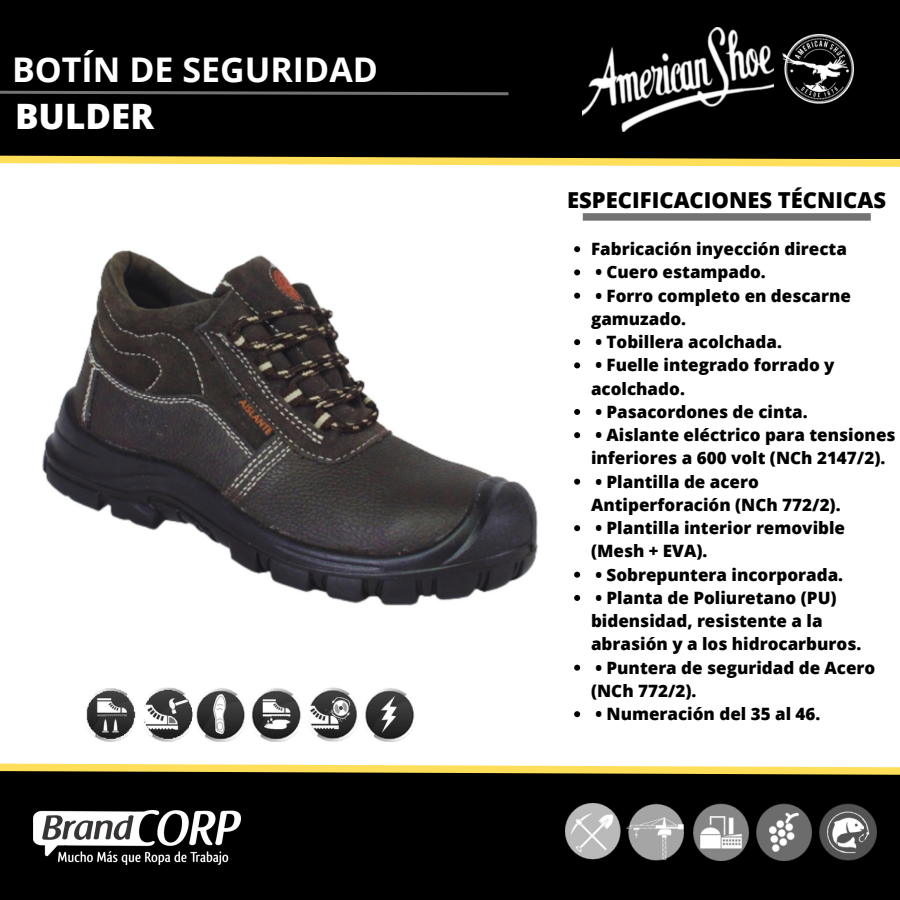
<style>
.page{position:relative;width:900px;height:900px;background:#000}
.page>*{position:absolute;margin:0;border:0;box-sizing:border-box;transform-origin:0 0}
.t1{font:800 35px "Open Sans";color:#fff}
.t2{font:700 34px "Open Sans";color:#fff}
.t3{font:800 22px "Open Sans";color:#000}
.t4{font:800 17px/23.2px "Open Sans";color:#000}
</style>
<div class="page">
<div style="left:0;top:161px;width:559px;height:608px;background:#fff"></div>
<div style="left:559px;top:159px;width:341px;height:610px;background:#fff"></div>
<svg style="left:574px;top:246px;width:6px;height:6px"></svg>
<svg style="left:574px;top:269px;width:6px;height:6px"></svg>
<svg style="left:574px;top:293px;width:6px;height:6px"></svg>
<svg style="left:574px;top:339px;width:6px;height:6px"></svg>
<svg style="left:574px;top:362px;width:6px;height:6px"></svg>
<svg style="left:574px;top:409px;width:6px;height:6px"></svg>
<svg style="left:574px;top:432px;width:6px;height:6px"></svg>
<svg style="left:574px;top:479px;width:6px;height:6px"></svg>
<svg style="left:574px;top:525px;width:6px;height:6px"></svg>
<svg style="left:574px;top:572px;width:6px;height:6px"></svg>
<svg style="left:574px;top:595px;width:6px;height:6px"></svg>
<svg style="left:574px;top:665px;width:6px;height:6px"></svg>
<svg style="left:574px;top:711px;width:6px;height:6px"></svg>
<img style="left:782px;top:34px;width:72px;height:70px">
<img style="left:566px;top:803px;width:310px;height:57px">
<div style="left:583px;top:213px;width:288px;height:8px;background:#737373"></div>
<svg style="left:0;top:763px;width:900px;height:12px"></svg>
<svg style="left:0;top:155px;width:900px;height:12px"></svg>
<img style="left:86px;top:687px;width:328px;height:55px">
<svg style="left:0;top:90px;width:509px;height:6px"></svg>
<img style="left:583px;top:28px;width:190px;height:103px">
<img style="left:34px;top:810px;width:207px;height:54px">
<img style="left:42px;top:250px;width:496px;height:356px">
<p class="t2" style="left:12px;top:46px;width:367px">BOTÍN DE SEGURIDAD</p>
<p class="t1" style="left:15px;top:92px;width:140px">BULDER</p>
<p class="t3" style="left:567px;top:184px;width:320px">ESPECIFICACIONES TÉCNICAS</p>
<p class="t4" style="left:591px;top:237px;width:257px">Fabricación inyección directa</p>
<p class="t4" style="left:595px;top:260px;width:172px">• Cuero estampado.</p>
<p class="t4" style="left:591px;top:283px;width:262px">• Forro completo en descarne gamuzado.</p>
<p class="t4" style="left:595px;top:330px;width:188px">• Tobillera acolchada.</p>
<p class="t4" style="left:591px;top:353px;width:245px">• Fuelle integrado forrado y acolchado.</p>
<p class="t4" style="left:595px;top:400px;width:214px">• Pasacordones de cinta.</p>
<p class="t4" style="left:591px;top:423px;width:306px">• Aislante eléctrico para tensiones inferiores a 600 volt (NCh 2147/2).</p>
<p class="t4" style="left:591px;top:469px;width:251px">• Plantilla de acero<br>Antiperforación (NCh 772/2).</p>
<p class="t4" style="left:591px;top:516px;width:256px">• Plantilla interior removible (Mesh + EVA).</p>
<p class="t4" style="left:595px;top:562px;width:249px">• Sobrepuntera incorporada.</p>
<p class="t4" style="left:591px;top:586px;width:272px">• Planta de Poliuretano (PU) bidensidad, resistente a la abrasión y a los hidrocarburos.</p>
<p class="t4" style="left:591px;top:655px;width:286px">• Puntera de seguridad de Acero (NCh 772/2).</p>
<p class="t4" style="left:595px;top:702px;width:226px">• Numeración del 35 al 46.</p>
</div>
